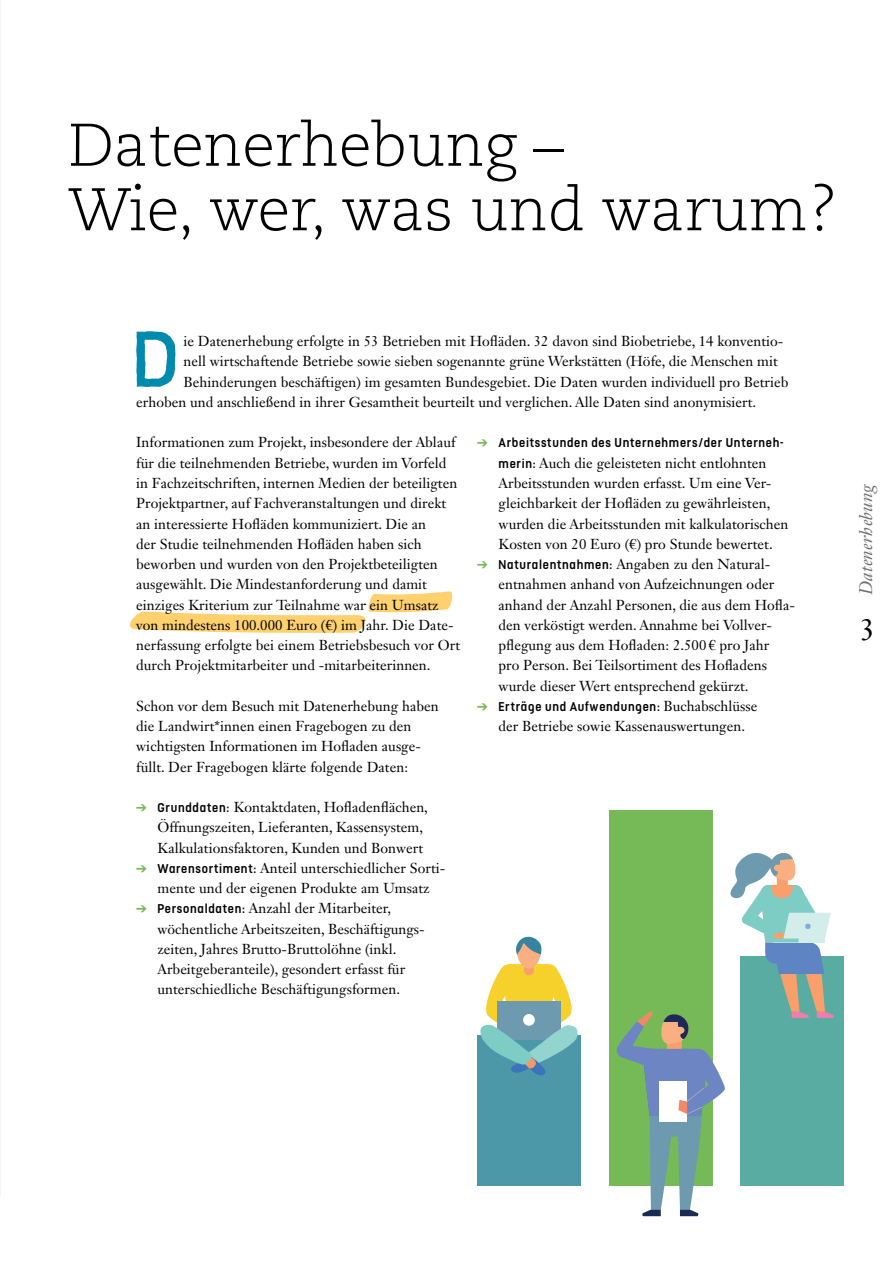
<style>
.page{position:relative;width:893px;height:1263px;background:#fff}
.page>*{position:absolute;margin:0;border:0;box-sizing:border-box;transform-origin:0 0}
.t1{font:500 73.05px "Bio Din";color:#008aad}
.t2{font:300 60px/64.5px "Caecilia LT Std";color:#000}
.t3{font:30px "Janson Text LT Std";color:#000}
.t4{font:italic 18px "Janson Text LT Std";letter-spacing:.01em;color:#6d6e71}
.t5{font:14.25px/20.2px "Janson Text LT Std";letter-spacing:.005em;color:#000}
.t6{font:500 14.25px "FS Dillon";letter-spacing:.05em;color:#000}
.s1{color:#76b957}
.s2{font-family:"FS Dillon";font-weight:500}
.s3{font-family:"Janson Text LT Std";font-weight:400}
</style>
<div class="page">
<img style="left:0;top:0;width:1px;height:1197px">
<div style="left:477px;top:1035px;width:104px;height:151px;background:#4c98a8"></div>
<div style="left:609px;top:810px;width:104px;height:376px;background:#76b957"></div>
<div style="left:740px;top:956px;width:104px;height:230px;background:#58aca2"></div>
<svg style="left:480px;top:936px;width:98px;height:140px"></svg>
<svg style="left:616px;top:852px;width:218px;height:364px"></svg>
<svg style="left:129px;top:591px;width:324px;height:42px"></svg>
<h2 class="t2" style="left:68px;top:114px;width:771px">Datenerhebung –<br>Wie, wer, was und warum?</h2>
<h1 class="t1" style="left:131px;top:317px;width:51px">D</h1>
<p class="t5" style="left:184px;top:331px;width:601px">ie Datenerhebung erfolgte in 53 Betrieben mit Hofläden. 32 davon sind Biobetriebe, 14 konventio-</p>
<p class="t5" style="left:184px;top:351px;width:596px">nell wirtschaftende Betriebe sowie sieben sogenannte grüne Werkstätten (Höfe, die Menschen mit</p>
<p class="t5" style="left:184px;top:372px;width:606px">Behinderungen beschäftigen) im gesamten Bundesgebiet. Die Daten wurden individuell pro Betrieb</p>
<p class="t5" style="left:136px;top:392px;width:621px">erhoben und anschließend in ihrer Gesamtheit beurteilt und verglichen. Alle Daten sind anonymisiert.</p>
<p class="t5" style="left:136px;top:432px;width:325px">Informationen zum Projekt, insbesondere der Ablauf für die teilnehmenden Betriebe, wurden im Vorfeld in Fachzeitschriften, internen Medien der beteiligten Projektpartner, auf Fachveranstaltungen und direkt an interessierte Hofläden kommuniziert. Die an<br>der Studie teilnehmenden Hofläden haben sich beworben und wurden von den Projektbeteiligten ausgewählt. Die Mindestanforderung und damit einziges Kriterium zur Teilnahme war ein Umsatz von mindestens 100.000 Euro (€) im Jahr. Die Date&shy;nerfassung erfolgte bei einem Betriebsbesuch vor Ort durch Projektmitarbeiter und -mitarbeiterinnen.</p>
<p class="t5" style="left:136px;top:696px;width:304px">Schon vor dem Besuch mit Datenerhebung haben die Landwirt*innen einen Fragebogen zu den wichtigsten Informationen im Hofladen ausge&shy;füllt. Der Fragebogen klärte folgende Daten:</p>
<p class="t5" style="left:158px;top:797px;width:272px;text-indent:-21px"><span class="s1">➔</span> <span class="s2">Grunddaten:</span> Kontaktdaten, Hofladenflächen,<br>Öffnungszeiten, Lieferanten, Kassensystem,<br>Kalkulationsfaktoren, Kunden und Bonwert</p>
<p class="t5" style="left:136px;top:858px;width:311px;text-align:center"><span class="s1">➔</span> <span class="s2">Warensortiment:</span> Anteil unterschiedlicher Sorti&shy;mente und der eigenen Produkte am Umsatz</p>
<p class="t5" style="left:158px;top:898px;width:269px;text-indent:-21px"><span class="s1">➔</span> <span class="s2">Personaldaten:</span> Anzahl der Mitarbeiter, wöchentliche Arbeitszeiten, Beschäftigungs&shy;zeiten, Jahres Brutto-Bruttolöhne (inkl.<br>Arbeitgeberanteile), gesondert erfasst für unterschiedliche Beschäftigungsformen.</p>
<p class="t6" style="left:477px;top:433px;width:308px"><span class="s1">➔</span> Arbeitsstunden des Unternehmers/der Unterneh-</p>
<p class="t5" style="left:499px;top:453px;width:291px"><span class="s2">merin:</span> Auch die geleisteten nicht entlohnten Arbeitsstunden wurden erfasst. Um eine Ver&shy;gleichbarkeit der Hofläden zu gewährleisten, wurden die Arbeitsstunden mit kalkulatorischen Kosten von 20 Euro (€) pro Stunde bewertet.</p>
<p class="t5" style="left:499px;top:554px;width:298px;text-indent:-21px"><span class="s1">➔</span> <span class="s2">Naturalentnahmen:</span> Angaben zu den Natural&shy;entnahmen anhand von Aufzeichnungen oder anhand der Anzahl Personen, die aus dem Hofla&shy;den verköstigt werden. Annahme bei Vollver&shy;pflegung aus dem Hofladen: 2.500 € pro Jahr<br>pro Person. Bei Teilsortiment des Hofladens wurde dieser Wert entsprechend gekürzt.</p>
<p class="t6" style="left:477px;top:696px;width:282px"><span class="s1">➔</span> Erträge und Aufwendungen: <span class="s3">Buchabschlüsse</span></p>
<p class="t5" style="left:499px;top:716px;width:248px">der Betriebe sowie Kassenauswertungen.</p>
<p class="t4" style="left:855px;top:595px;width:112px;rotate:-90deg">Datenerhebung</p>
<h3 class="t3" style="left:860px;top:611px;width:17px">3</h3>
</div>
